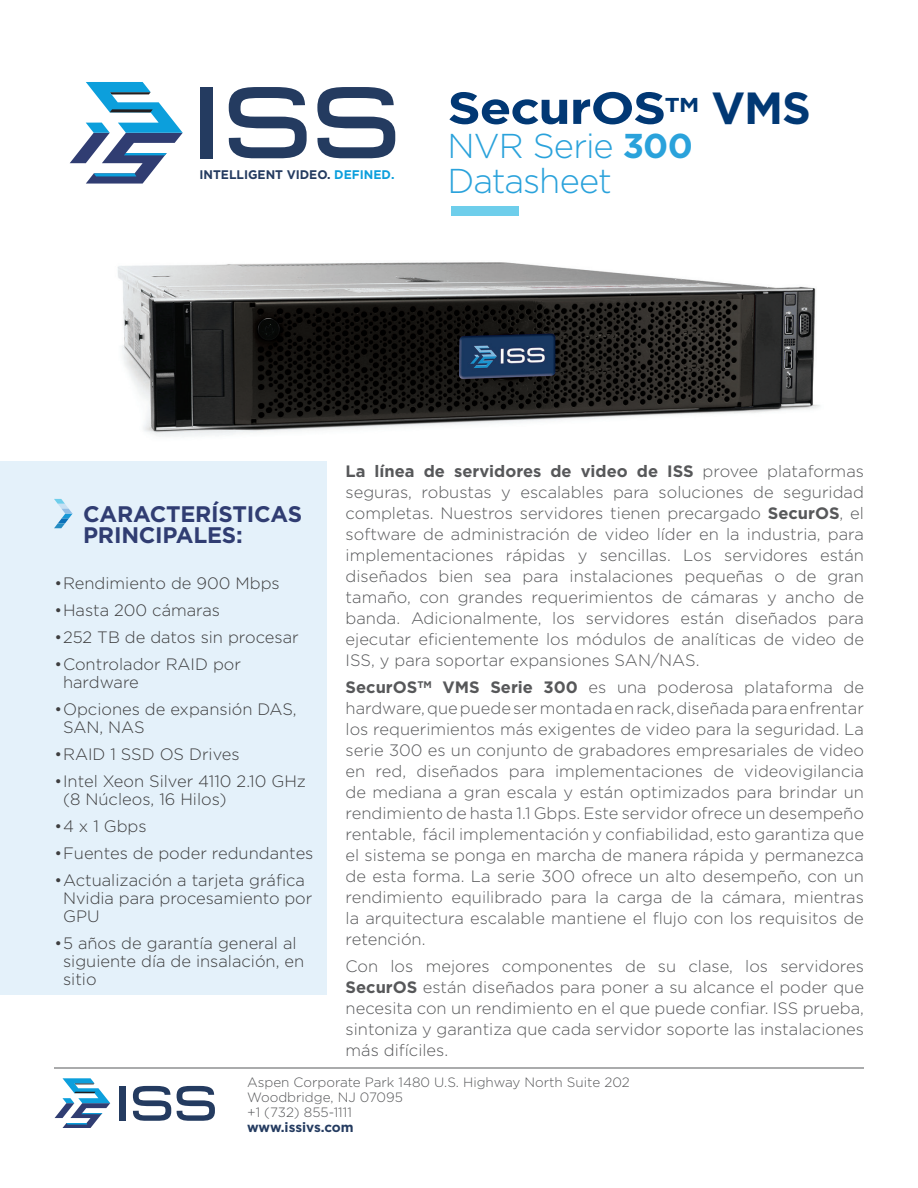
<style>
.page{position:relative;width:918px;height:1188px;background:#fff}
.page>*{position:absolute;margin:0;border:0;box-sizing:border-box;transform-origin:0 0}
.t1{font:700 45px "Gotham";letter-spacing:-.025em;color:#013874;scale:1.16 1}
.t2{font:700 45px "Gotham";letter-spacing:-.025em;color:#013874}
.t3{font:300 34.5px "Gotham";letter-spacing:-.03em;color:#2aa2db}
.t4{font:700 22.5px "Gotham";letter-spacing:-.01em;color:#303d72}
.t5{font:700 20.1px "Gotham";color:#013874;scale:1.16 1}
.t6{font:300 16.5px/21px "Gotham";color:#57585a;text-align:justify}
.t7{font:300 16.5px/18px "Gotham";color:#3e3e3f}
.t8{font:300 13.5px "Gotham";color:#57585a}
.t9{font:700 13.5px "Gotham";letter-spacing:-.01em;color:#243b60}
.t10{font:700 12.45px "Gotham";color:#243b60}
.s1{color:#0c9fdc}
.s2{font-weight:700}
</style>
<div class="page">
<img style="left:117px;top:210px;width:703px;height:306px">
<div style="left:201px;top:87px;width:12px;height:71px;background:#243b60"></div>
<svg style="left:229px;top:87px;width:78px;height:71px"></svg>
<svg style="left:317px;top:87px;width:78px;height:71px"></svg>
<svg style="left:70px;top:82px;width:113px;height:102px"></svg>
<hr style="left:54px;top:1068px;width:810px;height:1px;background:#57585a">
<div style="left:452px;top:206px;width:67px;height:10px;background:#6eceeb"></div>
<div style="left:0;top:461px;width:326px;height:534px;background:#e4f1fa"></div>
<svg style="left:54px;top:499px;width:19px;height:29px"></svg>
<div style="left:119px;top:1086px;width:6px;height:35px;background:#243b60"></div>
<svg style="left:133px;top:1086px;width:38px;height:35px"></svg>
<svg style="left:177px;top:1086px;width:38px;height:35px"></svg>
<svg style="left:55px;top:1078px;width:55px;height:50px"></svg>
<p class="t10" style="left:199px;top:167px;width:197px">INTELLIGENT VIDEO. <span class="s1">DEFINED.</span></p>
<p class="t1" style="left:448px;top:82px;width:190px">SecurOS</p>
<p class="t5" style="left:665px;top:94px;width:31px">TM</p>
<p class="t2" style="left:712px;top:82px;width:101px">VMS</p>
<p class="t3" style="left:448px;top:127px;width:247px">NVR Serie <span class="s2">300</span></p>
<p class="t3" style="left:448px;top:162px;width:166px">Datasheet</p>
<p class="t4" style="left:83px;top:501px;width:221px">CARACTERÍSTICAS</p>
<p class="t4" style="left:83px;top:522px;width:161px">PRINCIPALES:</p>
<p class="t7" style="left:55px;top:574px;width:227px">•Rendimiento de 900 Mbps</p>
<p class="t7" style="left:55px;top:601px;width:167px">•Hasta 200 cámaras</p>
<p class="t7" style="left:55px;top:628px;width:246px">•252 TB de datos sin procesar</p>
<p class="t7" style="left:63px;top:655px;width:180px;text-indent:-8px">•Controlador RAID por hardware</p>
<p class="t7" style="left:63px;top:700px;width:235px;text-indent:-8px">•Opciones de expansión DAS,<br>SAN, NAS</p>
<p class="t7" style="left:55px;top:745px;width:187px">•RAID 1 SSD OS Drives</p>
<p class="t7" style="left:63px;top:772px;width:245px;text-indent:-8px">•Intel Xeon Silver 4110 2.10 GHz (8 Núcleos, 16 Hilos)</p>
<p class="t7" style="left:55px;top:817px;width:94px">•4 x 1 Gbps</p>
<p class="t7" style="left:55px;top:844px;width:260px">•Fuentes de poder redundantes</p>
<p class="t7" style="left:63px;top:871px;width:251px;text-indent:-8px">•Actualización a tarjeta gráfica<br>Nvidia para procesamiento por<br>GPU</p>
<p class="t7" style="left:63px;top:934px;width:243px;text-indent:-8px">•5 años de garantía general al siguiente día de insalación, en sitio</p>
<p class="t6" style="left:346px;top:461px;width:520px"><span class="s2">La línea de servidores de video de ISS</span> provee plataformas seguras, robustas y escalables para soluciones de seguridad completas. Nuestros servidores tienen precargado <span class="s2">SecurOS</span>, el software de administración de video líder en la industria, para implementaciones rápidas y sencillas. Los servidores están diseñados bien sea para instalaciones pequeñas o de gran tamaño, con grandes requerimientos de cámaras y ancho de banda. Adicionalmente, los servidores están diseñados para ejecutar eficientemente los módulos de analíticas de video de ISS, y para soportar expansiones SAN/NAS.</p>
<p class="t6" style="left:346px;top:677px;width:520px"><span class="s2">SecurOS</span><sup>TM</sup> <span class="s2">VMS Serie 300</span> es una poderosa plataforma de hardware, que puede ser montada en rack, diseñada para enfrentar los requerimientos más exigentes de video para la seguridad. La serie 300 es un conjunto de grabadores empresariales de video en red, diseñados para implementaciones de videovigilancia de mediana a gran escala y están optimizados para brindar un rendimiento de hasta 1.1 Gbps. Este servidor ofrece un desempeño rentable, fácil implementación y confiabilidad, esto garantiza que el sistema se ponga en marcha de manera rápida y permanezca de esta forma. La serie 300 ofrece un alto desempeño, con un rendimiento equilibrado para la carga de la cámara, mientras la arquitectura escalable mantiene el flujo con los requisitos de retención.</p>
<p class="t6" style="left:346px;top:956px;width:520px">Con los mejores componentes de su clase, los servidores <span class="s2">SecurOS</span> están diseñados para poner a su alcance el poder que necesita con un rendimiento en el que puede confiar. ISS prueba, sintoniza y garantiza que cada servidor soporte las instalaciones más difíciles.</p>
<p class="t8" style="left:247px;top:1075px;width:384px">Aspen Corporate Park 1480 U.S. Highway North Suite 202</p>
<p class="t8" style="left:247px;top:1090px;width:157px">Woodbridge, NJ 07095</p>
<p class="t8" style="left:247px;top:1105px;width:106px">+1 (732) 855-1111</p>
<p class="t9" style="left:247px;top:1120px;width:108px">www.issivs.com</p>
</div>
